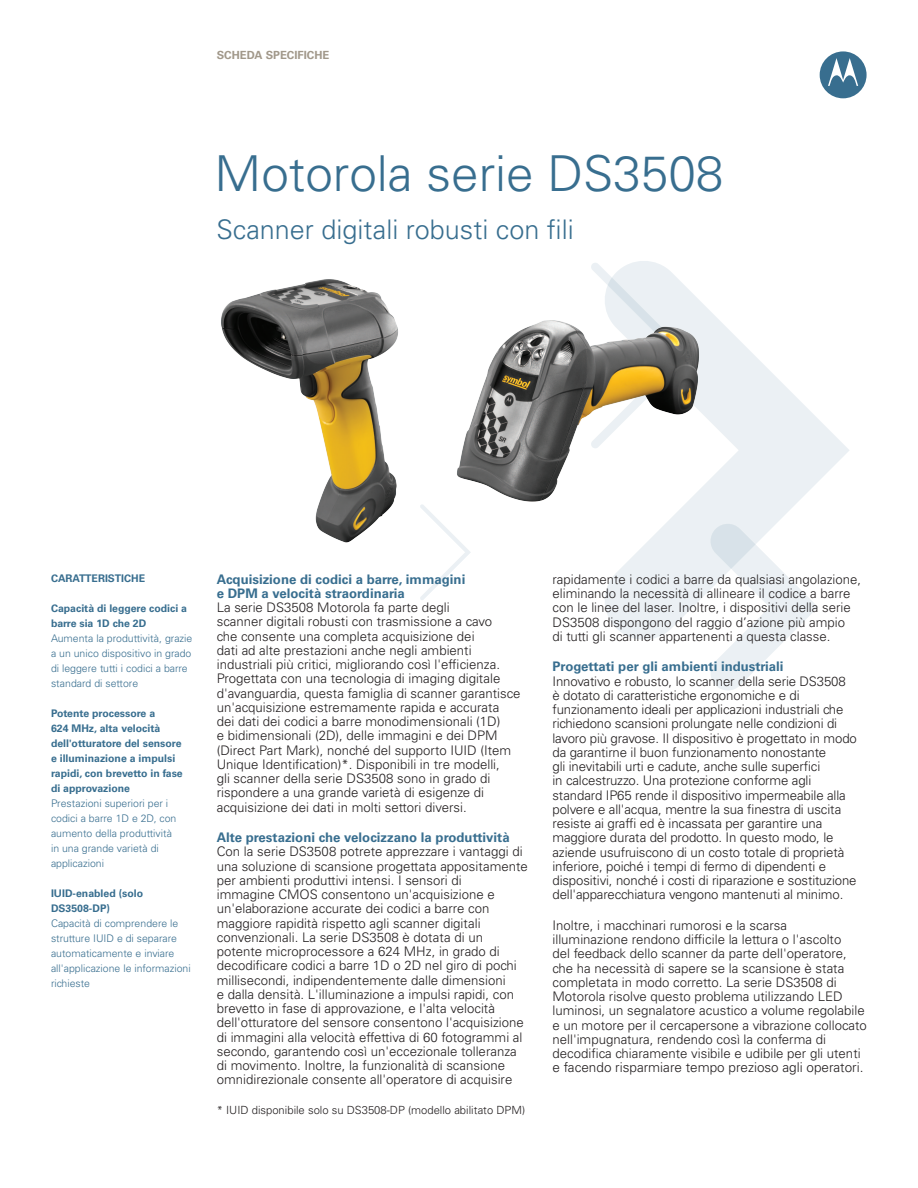
<style>
.page{position:relative;width:918px;height:1188px;background:#fff}
.page>*{position:absolute;margin:0;border:0;box-sizing:border-box;transform-origin:0 0}
.t1{font:300 49.5px "Univers LT Std";color:#386e8f}
.t2{font:300 27px "Univers LT Std";color:#386e8f}
.t3{font:300 13.5px "Univers LT Std";color:#231f20}
.t4{font:300 13.2px/14.2px "Univers LT Std";color:#231f20}
.t5{font:700 13.2px/14.2px "Univers LT Std";color:#386e8f}
.t6{font:300 11.25px "Univers LT Std";color:#231f20}
.t7{font:700 11.25px "Univers LT Std";color:#a1988a}
.t8{font:300 10.5px/15px "Univers LT Std";color:#386e8f}
.t9{font:700 10.5px/15px "Univers LT Std";color:#386e8f}
</style>
<div class="page">
<svg style="left:605px;top:261px;width:244px;height:379px"></svg>
<svg style="left:420px;top:569px;width:34px;height:31px"></svg>
<svg style="left:709px;top:522px;width:109px;height:168px"></svg>
<svg style="left:591px;top:262px;width:99px;height:11px"></svg>
<svg style="left:820px;top:51px;width:47px;height:47px"></svg>
<img style="left:221px;top:279px;width:250px;height:290px">
<img style="left:414px;top:273px;width:316px;height:249px">
<p class="t7" style="left:217px;top:49px;width:99px">Scheda SPECIFICHE</p>
<h1 class="t1" style="left:215px;top:144px;width:510px">Motorola serie DS3508</h1>
<h2 class="t2" style="left:216px;top:213px;width:359px">Scanner digitali robusti con fili</h2>
<p class="t9" style="left:51px;top:571px;width:81px">CARATTERISTICHE</p>
<p class="t9" style="left:51px;top:601px;width:138px">Capacità di leggere codici a barre sia 1D che 2D</p>
<p class="t8" style="left:51px;top:630px;width:143px">Aumenta la produttività, grazie a un unico dispositivo in grado di leggere tutti i codici a barre standard di settore</p>
<p class="t9" style="left:51px;top:706px;width:133px">Potente processore a<br>624 MHz, alta velocità dell'otturatore del sensore e illuminazione a impulsi rapidi, con brevetto in fase di approvazione</p>
<p class="t8" style="left:51px;top:795px;width:127px">Prestazioni superiori per i codici a barre 1D e 2D, con aumento della produttività in una grande varietà di applicazioni</p>
<p class="t9" style="left:51px;top:886px;width:94px">IUID-enabled (solo<br>DS3508-DP)</p>
<p class="t8" style="left:51px;top:916px;width:141px">Capacità di comprendere le strutture IUID e di separare automaticamente e inviare all'applicazione le informazioni richieste</p>
<p class="t5" style="left:217px;top:572px;width:250px">Acquisizione di codici a barre, immagini e DPM a velocità straordinaria</p>
<p class="t4" style="left:217px;top:600px;width:305px">La serie DS3508 Motorola fa parte degli<br>scanner digitali robusti con trasmissione a cavo<br>che consente una completa acquisizione dei<br>dati ad alte prestazioni anche negli ambienti industriali più critici, migliorando così l'efficienza.<br>Progettata con una tecnologia di imaging digitale d'avanguardia, questa famiglia di scanner garantisce un'acquisizione estremamente rapida e accurata<br>dei dati dei codici a barre monodimensionali (1D)<br>e bidimensionali (2D), delle immagini e dei DPM (Direct Part Mark), nonché del supporto IUID (Item Unique Identification)*. Disponibili in tre modelli,<br>gli scanner della serie DS3508 sono in grado di rispondere a una grande varietà di esigenze di acquisizione dei dati in molti settori diversi.</p>
<p class="t5" style="left:217px;top:830px;width:295px">Alte prestazioni che velocizzano la produttività</p>
<p class="t4" style="left:217px;top:845px;width:313px">Con la serie DS3508 potrete apprezzare i vantaggi di una soluzione di scansione progettata appositamente per ambienti produttivi intensi. I sensori di<br>immagine CMOS consentono un'acquisizione e un'elaborazione accurate dei codici a barre con maggiore rapidità rispetto agli scanner digitali convenzionali. La serie DS3508 è dotata di un potente microprocessore a 624 MHz, in grado di decodificare codici a barre 1D o 2D nel giro di pochi millisecondi, indipendentemente dalle dimensioni<br>e dalla densità. L'illuminazione a impulsi rapidi, con brevetto in fase di approvazione, e l'alta velocità dell'otturatore del sensore consentono l'acquisizione di immagini alla velocità effettiva di 60 fotogrammi al secondo, garantendo così un'eccezionale tolleranza di movimento. Inoltre, la funzionalità di scansione omnidirezionale consente all'operatore di acquisire</p>
<p class="t6" style="left:217px;top:1103px;width:310px">* IUID disponibile solo su DS3508-DP (modello abilitato DPM)</p>
<p class="t4" style="left:552px;top:572px;width:310px">rapidamente i codici a barre da qualsiasi angolazione, eliminando la necessità di allineare il codice a barre con le linee del laser. Inoltre, i dispositivi della serie DS3508 dispongono del raggio d’azione più ampio<br>di tutti gli scanner appartenenti a questa classe.</p>
<p class="t5" style="left:552px;top:660px;width:233px">Progettati per gli ambienti industriali</p>
<p class="t4" style="left:552px;top:674px;width:306px">Innovativo e robusto, lo scanner della serie DS3508<br>è dotato di caratteristiche ergonomiche e di funzionamento ideali per applicazioni industriali che richiedono scansioni prolungate nelle condizioni di lavoro più gravose. Il dispositivo è progettato in modo da garantirne il buon funzionamento nonostante<br>gli inevitabili urti e cadute, anche sulle superfici<br>in calcestruzzo. Una protezione conforme agli standard IP65 rende il dispositivo impermeabile alla polvere e all'acqua, mentre la sua finestra di uscita resiste ai graffi ed è incassata per garantire una maggiore durata del prodotto. In questo modo, le aziende usufruiscono di un costo totale di proprietà inferiore, poiché i tempi di fermo di dipendenti e dispositivi, nonché i costi di riparazione e sostituzione dell'apparecchiatura vengono mantenuti al minimo.</p>
<p class="t4" style="left:552px;top:918px;width:316px">Inoltre, i macchinari rumorosi e la scarsa<br>illuminazione rendono difficile la lettura o l'ascolto<br>del feedback dello scanner da parte dell'operatore, che ha necessità di sapere se la scansione è stata completata in modo corretto. La serie DS3508 di Motorola risolve questo problema utilizzando LED luminosi, un segnalatore acustico a volume regolabile e un motore per il cercapersone a vibrazione collocato nell'impugnatura, rendendo così la conferma di decodifica chiaramente visibile e udibile per gli utenti</p>
<p class="t3" style="left:553px;top:1059px;width:313px">e facendo risparmiare tempo prezioso agli operatori.</p>
</div>
